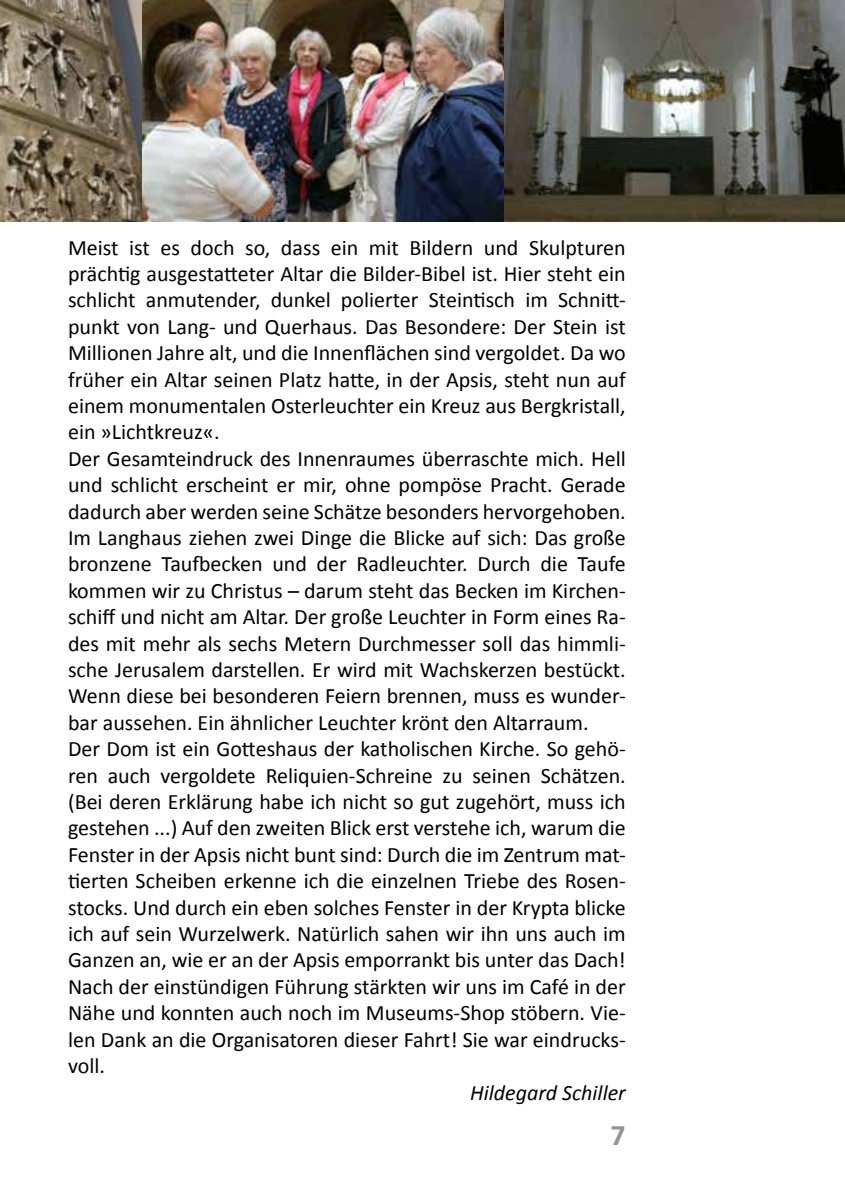
<style>
.page{position:relative;width:845px;height:1202px;background:#fff}
.page>*{position:absolute;margin:0;border:0;box-sizing:border-box;transform-origin:0 0}
.t1{font:700 30px "Calibri";color:#939598}
.t2{font:22px/26.4px "Calibri";color:#000}
.t3{font:italic 22px "Calibri";color:#000}
</style>
<div class="page">
<img style="left:0;top:0;width:845px;height:221px">
<p class="t2" style="left:68px;top:234px;width:559px">Meist ist es doch so, dass ein mit Bildern und Skulpturen prächtig ausgestatteter Altar die Bilder-Bibel ist. Hier steht ein schlicht anmutender, dunkel polierter Steintisch im Schnitt&shy;punkt von Lang- und Querhaus. Das Besondere: Der Stein ist Millionen Jahre alt, und die Innenflächen sind vergoldet. Da wo früher ein Altar seinen Platz hatte, in der Apsis, steht nun auf einem monumentalen Osterleuchter ein Kreuz aus Bergkristall, ein »Lichtkreuz«.<br>Der Gesamteindruck des Innenraumes überraschte mich. Hell und schlicht erscheint er mir, ohne pompöse Pracht. Gerade dadurch aber werden seine Schätze besonders hervorgehoben.<br>Im Langhaus ziehen zwei Dinge die Blicke auf sich: Das große bronzene Taufbecken und der Radleuchter. Durch die Taufe kommen wir zu Christus – darum steht das Becken im Kirchen&shy;schiff und nicht am Altar. Der große Leuchter in Form eines Ra&shy;des mit mehr als sechs Metern Durchmesser soll das himmli&shy;sche Jerusalem darstellen. Er wird mit Wachskerzen bestückt.<br>Wenn diese bei besonderen Feiern brennen, muss es wunder&shy;bar aussehen. Ein ähnlicher Leuchter krönt den Altarraum.<br>Der Dom ist ein Gotteshaus der katholischen Kirche. So gehö&shy;ren auch vergoldete Reliquien-Schreine zu seinen Schätzen. (Bei deren Erklärung habe ich nicht so gut zugehört, muss ich gestehen ...) Auf den zweiten Blick erst verstehe ich, warum die Fenster in der Apsis nicht bunt sind: Durch die im Zentrum mat&shy;tierten Scheiben erkenne ich die einzelnen Triebe des Rosen&shy;stocks. Und durch ein eben solches Fenster in der Krypta blicke ich auf sein Wurzelwerk. Natürlich sahen wir ihn uns auch im Ganzen an, wie er an der Apsis emporrankt bis unter das Dach!<br>Nach der einstündigen Führung stärkten wir uns im Café in der Nähe und konnten auch noch im Museums-Shop stöbern. Vie&shy;len Dank an die Organisatoren dieser Fahrt! Sie war eindrucks&shy;voll.</p>
<p class="t3" style="left:470px;top:1077px;width:157px">Hildegard Schiller</p>
<h1 class="t1" style="left:610px;top:1116px;width:17px">7</h1>
</div>
